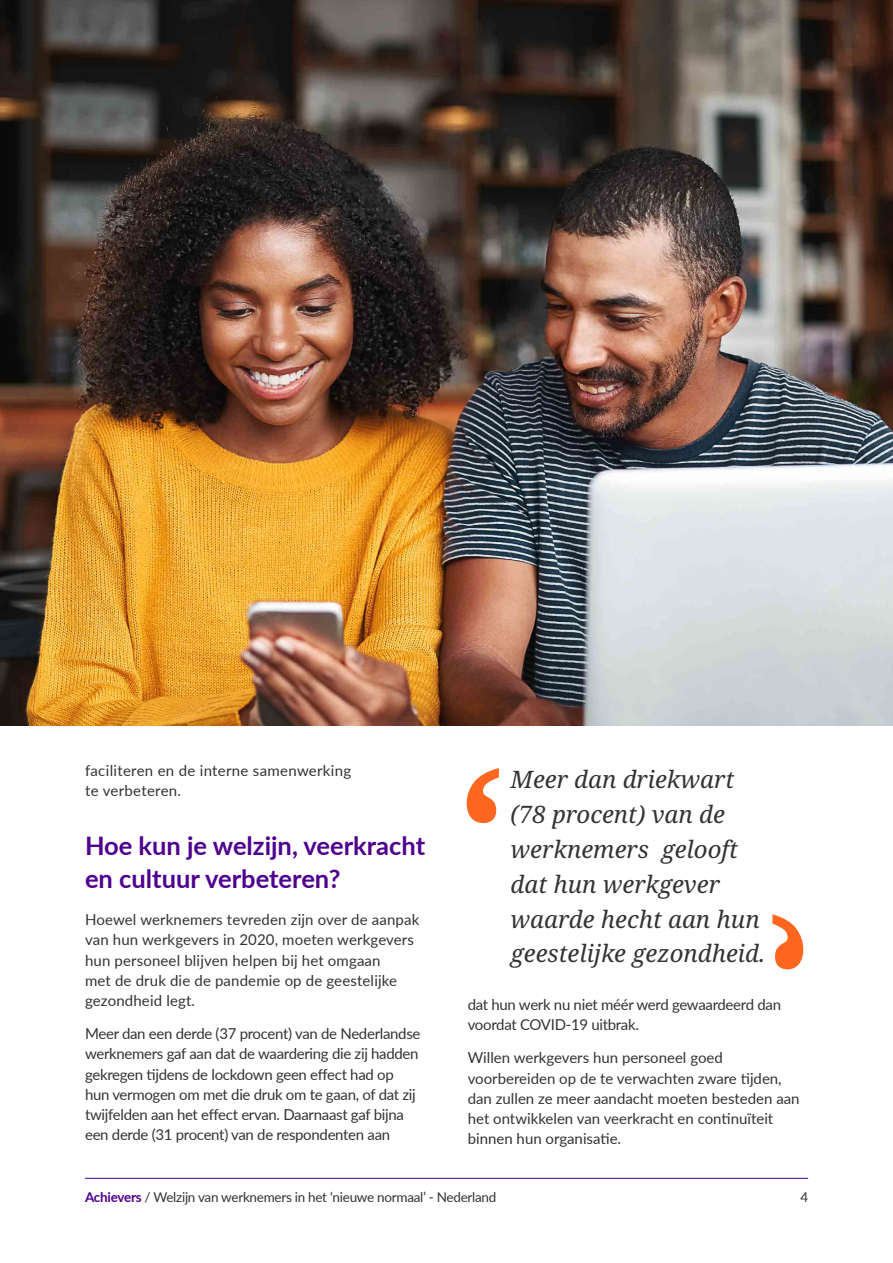
<style>
.page{position:relative;width:893px;height:1263px;background:#fff}
.page>*{position:absolute;margin:0;border:0;box-sizing:border-box;transform-origin:0 0}
.t1{font:700 25.5px/33px "Lato";color:#4e008e}
.t2{font:italic 24px/34.8px "Noto Serif";color:#333}
.t3{font:15px/20.2px "Lato";color:#333}
.t4{font:15px/20.2px "Lato";letter-spacing:-.02em;color:#333}
.t5{font:15px/20.2px "Lato";letter-spacing:.02em;color:#333}
.t6{font:13.5px "Lato";letter-spacing:-.02em;color:#333}
.s1{font-weight:700;color:#4e008e}
</style>
<div class="page">
<hr style="left:85px;top:1178px;width:723px;height:1px;background:#4e008e">
<img style="left:0;top:0;width:893px;height:726px">
<svg style="left:467px;top:768px;width:32px;height:55px"></svg>
<svg style="left:772px;top:914px;width:31px;height:55px"></svg>
<p class="t5" style="left:85px;top:760px;width:268px">faciliteren en de interne samenwerking te verbeteren.</p>
<h1 class="t1" style="left:85px;top:828px;width:342px">Hoe kun je welzijn, veerkracht en cultuur verbeteren?</h1>
<p class="t3" style="left:85px;top:909px;width:336px">Hoewel werknemers tevreden zijn over de aanpak van hun werkgevers in 2020, moeten werkgevers hun personeel blijven helpen bij het omgaan<br>met de druk die de pandemie op de geestelijke gezondheid legt.</p>
<p class="t4" style="left:85px;top:1023px;width:337px">Meer dan een derde (37 procent) van de Nederlandse werknemers gaf aan dat de waardering die zij hadden gekregen tijdens de lockdown geen effect had op hun vermogen om met die druk om te gaan, of dat zij twijfelden aan het effect ervan. Daarnaast gaf bijna een derde (31 procent) van de respondenten aan</p>
<h2 class="t2" style="left:511px;top:763px;width:256px">Meer dan driekwart (78 procent) van de werknemers gelooft dat hun werkgever waarde hecht aan hun geestelijke gezondheid.</h2>
<p class="t4" style="left:468px;top:994px;width:315px">dat hun werk nu niet méér werd gewaardeerd dan voordat COVID-19 uitbrak.</p>
<p class="t3" style="left:468px;top:1047px;width:333px">Willen werkgevers hun personeel goed voorbereiden op de te verwachten zware tijden, dan zullen ze meer aandacht moeten besteden aan het ontwikkelen van veerkracht en continuïteit binnen hun organisatie.</p>
<p class="t6" style="left:85px;top:1187px;width:413px"><span class="s1">Achievers</span> / Welzijn van werknemers in het ‘nieuwe normaal’ - Nederland</p>
<p class="t6" style="left:800px;top:1187px;width:9px">4</p>
</div>
